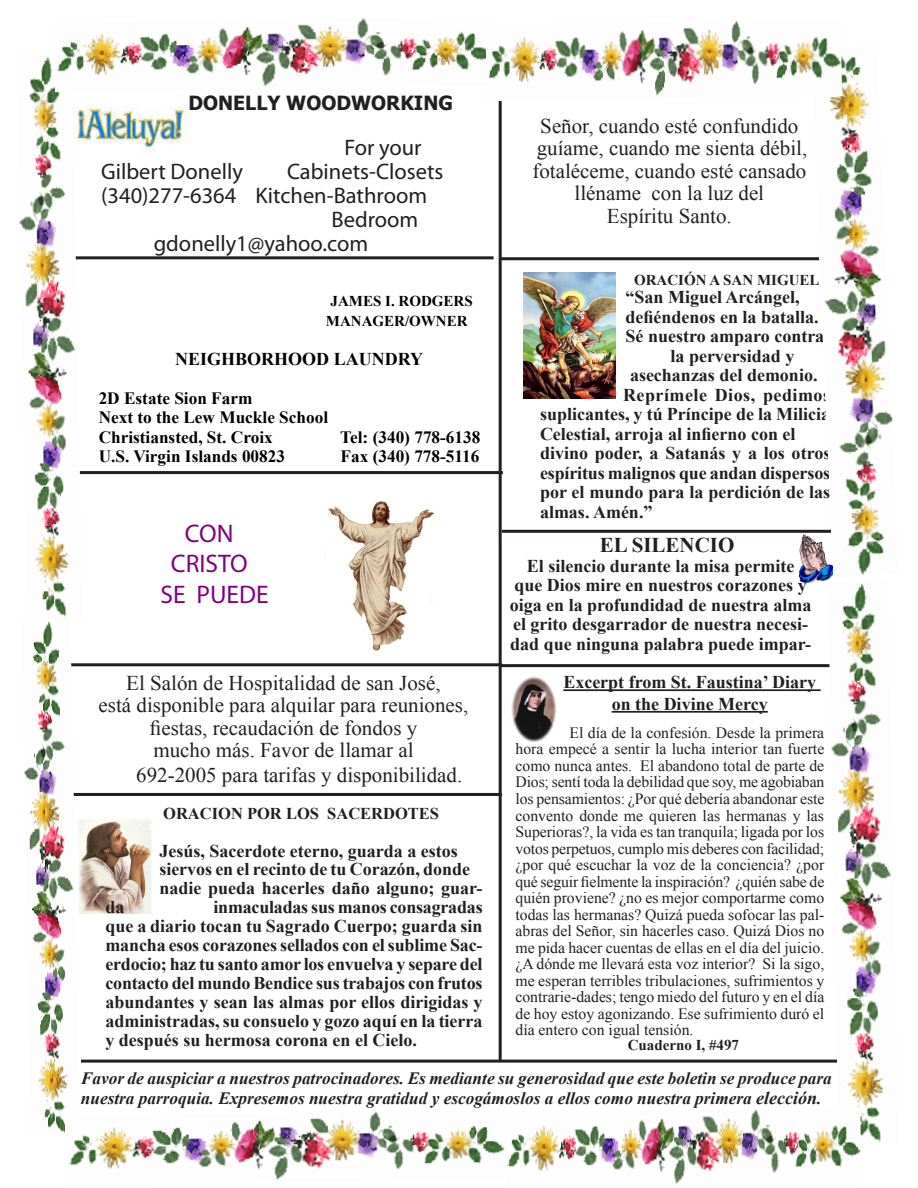
<style>
.page{position:relative;width:918px;height:1188px;background:#fff}
.page>*{position:absolute;margin:0;border:0;box-sizing:border-box;transform-origin:0 0}
.t1{font:25.5px/30.6px "Myriad Pro";color:#800080;text-align:center}
.t2{font:22.5px "Myriad Pro";color:#231f20}
.t3{font:21px/22.5px "Times New Roman";color:#231f20;text-align:center}
.t4{font:700 21px "Times New Roman";color:#231f20}
.t5{font:700 19.5px "Tahoma";color:#231f20}
.t6{font:700 18px/18.9px "Times New Roman";color:#231f20;text-align:center}
.t7{font:700 18px "Times New Roman";letter-spacing:.03em;color:#231f20}
.t8{font:700 18px "Times New Roman";color:#000}
.t9{font:italic 700 17.25px/19.5px "Times New Roman";color:#231f20}
.t10{font:700 17.25px/19.5px "Times New Roman";color:#000}
.t11{font:700 16.5px "Times New Roman";color:#231f20}
.t12{font:15.75px/16.5px "Times New Roman";color:#231f20;text-align:justify}
.t13{font:700 15px "Times New Roman";color:#231f20}
.t14{font:700 15px/19.5px "Times New Roman";color:#000;text-align:center}
.s1{font-size:18px}
</style>
<div class="page">
<hr style="left:81px;top:1060px;width:773px;height:3px;background:#231f20">
<img style="left:523px;top:272px;width:93px;height:127px">
<hr style="left:499px;top:64px;width:3px;height:998px;background:#231f20">
<hr style="left:56px;top:256px;width:438px;height:3px;background:#231f20">
<hr style="left:67px;top:471px;width:436px;height:3px;background:#231f20">
<hr style="left:500px;top:257px;width:351px;height:3px;background:#231f20">
<hr style="left:500px;top:664px;width:361px;height:3px;background:#231f20">
<hr style="left:54px;top:663px;width:448px;height:3px;background:#231f20">
<img style="left:80px;top:820px;width:72px;height:93px">
<hr style="left:54px;top:793px;width:448px;height:3px;background:#231f20">
<hr style="left:502px;top:530px;width:359px;height:3px;background:#231f20">
<img style="left:800px;top:534px;width:31px;height:49px">
<img style="left:811px;top:56px;width:82px;height:521px">
<img style="left:828px;top:581px;width:63px;height:561px">
<img style="left:19px;top:57px;width:64px;height:560px">
<img style="left:24px;top:621px;width:56px;height:512px">
<img style="left:54px;top:18px;width:432px;height:74px">
<img style="left:486px;top:20px;width:356px;height:81px">
<img style="left:508px;top:1108px;width:353px;height:76px">
<img style="left:66px;top:1110px;width:439px;height:70px">
<img style="left:73px;top:97px;width:113px;height:63px">
<img style="left:328px;top:501px;width:106px;height:150px">
<hr style="left:563px;top:689px;width:258px;height:2px;background:#231f20">
<hr style="left:612px;top:711px;width:156px;height:2px;background:#231f20">
<img style="left:511px;top:676px;width:46px;height:66px">
<p class="t5" style="left:188px;top:89px;width:266px">DONELLY WOODWORKING</p>
<p class="t2" style="left:344px;top:134px;width:79px">For your</p>
<p class="t2" style="left:101px;top:158px;width:143px">Gilbert Donelly</p>
<p class="t2" style="left:287px;top:158px;width:158px">Cabinets-Closets</p>
<p class="t2" style="left:101px;top:182px;width:327px">(340)277-6364 Kitchen-Bathroom</p>
<p class="t2" style="left:332px;top:206px;width:88px">Bedroom</p>
<p class="t2" style="left:154px;top:230px;width:216px">gdonelly1@yahoo.com</p>
<p class="t14" style="left:326px;top:291px;width:148px">JAMES I. RODGERS<br>MANAGER/OWNER</p>
<p class="t8" style="left:175px;top:346px;width:249px">NEIGHBORHOOD LAUNDRY</p>
<p class="t10" style="left:99px;top:388px;width:231px">2D Estate Sion Farm<br>Next to the Lew Muckle School<br>Christiansted, St. Croix</p>
<p class="t10" style="left:340px;top:427px;width:142px">Tel: (340) 778-6138</p>
<p class="t10" style="left:99px;top:446px;width:188px">U.S. Virgin Islands 00823</p>
<p class="t10" style="left:341px;top:446px;width:140px">Fax (340) 778-5116</p>
<h1 class="t1" style="left:161px;top:517px;width:110px">CON<br>CRISTO<br>SE PUEDE</h1>
<p class="t3" style="left:99px;top:671px;width:371px">El Salón de Hospitalidad de san José,<br>está disponible para alquilar para reuniones, fiestas, recaudación de fondos y<br>mucho más. Favor de llamar al</p>
<p class="t3" style="left:136px;top:764px;width:328px">692-2005 para tarifas y disponibilidad.</p>
<p class="t11" style="left:163px;top:802px;width:277px">ORACION POR LOS SACERDOTES</p>
<p class="t6" style="left:159px;top:841px;width:325px;text-align:left">Jesús, Sacerdote eterno, guarda a estos siervos en el recinto de tu Corazón, donde nadie pueda hacerles daño alguno; guar-</p>
<p class="t6" style="left:105px;top:897px;width:379px;text-align:justify;text-indent:108px">inmaculadas sus manos consagradas que a diario tocan tu Sagrado Cuerpo; guarda sin mancha esos corazones sellados con el sublime Sac&shy;erdocio; haz tu santo amor los envuelva y separe del contacto del mundo Bendice sus trabajos con frutos abundantes y sean las almas por ellos dirigidas y administradas, su consuelo y gozo aquí en la tierra y después su hermosa corona en el Cielo.</p>
<p class="t6" style="left:105px;top:897px;width:21px">da</p>
<p class="t3" style="left:532px;top:114px;width:276px">Señor, cuando esté confundido guíame, cuando me sienta débil, fotaléceme, cuando esté cansado lléname con la luz del<br>Espíritu Santo.</p>
<p class="t13" style="left:634px;top:269px;width:187px">ORACIÓN A SAN MIGUEL</p>
<p class="t6" style="left:626px;top:287px;width:176px">“San Miguel Arcángel,</p>
<p class="t6" style="left:626px;top:307px;width:195px">defiéndenos en la batalla.</p>
<p class="t6" style="left:626px;top:326px;width:200px">Sé nuestro amparo contra</p>
<p class="t6" style="left:670px;top:346px;width:126px">la perversidad y</p>
<p class="t6" style="left:630px;top:365px;width:189px">asechanzas del demonio.</p>
<p class="t7" style="left:623px;top:382px;width:209px">Reprímele Dios, pedimos</p>
<p class="t6" style="left:540px;top:404px;width:292px">suplicantes, y tú Príncipe de la Milicia</p>
<p class="t6" style="left:540px;top:424px;width:257px">Celestial, arroja al infierno con el</p>
<p class="t6" style="left:540px;top:443px;width:292px">divino poder, a Satanás y a los otros</p>
<p class="t6" style="left:540px;top:463px;width:292px">espíritus malignos que andan dispersos</p>
<p class="t6" style="left:540px;top:482px;width:292px">por el mundo para la perdición de las</p>
<p class="t6" style="left:540px;top:502px;width:114px">almas. Amén.”</p>
<p class="t4" style="left:600px;top:531px;width:136px">EL SILENCIO</p>
<p class="t6" style="left:510px;top:555px;width:303px;line-height:19.5px">El silencio durante la misa permite<br>que Dios mire en nuestros corazones y oiga en la profundidad de nuestra alma el grito desgarrador de nuestra necesi&shy;dad que ninguna palabra puede impar-</p>
<p class="t6" style="left:563px;top:671px;width:254px;line-height:21.6px">Excerpt from St. Faustina’ Diary on the Divine Mercy</p>
<p class="t12" style="left:515px;top:724px;width:310px;text-indent:54px">El día de la confesión. Desde la primera hora empecé a sentir la lucha interior tan fuerte como nunca antes. El abandono total de parte de Dios; sentí toda la debilidad que soy, me agobiaban los pensamientos: ¿Por qué debería abandonar este convento donde me quieren las hermanas y las Superioras?, la vida es tan tranquila; ligada por los votos perpetuos, cumplo mis deberes con facilidad; ¿por qué escuchar la voz de la conciencia? ¿por qué seguir fielmente la inspiración? ¿quién sabe de quién proviene? ¿no es mejor comportarme como todas las hermanas? Quizá pueda sofocar las pal&shy;abras del Señor, sin hacerles caso. Quizá Dios no me pida hacer cuentas de ellas en el día del juicio. ¿A dónde me llevará esta voz interior? Si la sigo, me esperan terribles tribulaciones, sufrimientos y contrarie-dades; tengo miedo del futuro y en el día de hoy estoy agonizando. Ese sufrimiento duró el día entero con igual tensión.</p>
<p class="t13" style="left:628px;top:1034px;width:113px">Cuaderno I, #497</p>
<p class="t9" style="left:81px;top:1068px;width:752px">Favor de auspiciar a nuestros patrocinadores. Es mediante su generosidad que este boletin se produce para nuestra parroquia. Expresemos nuestra gratidud y escogámoslos a ellos como nuestra primera <span class="s1">elección.</span></p>
</div>
